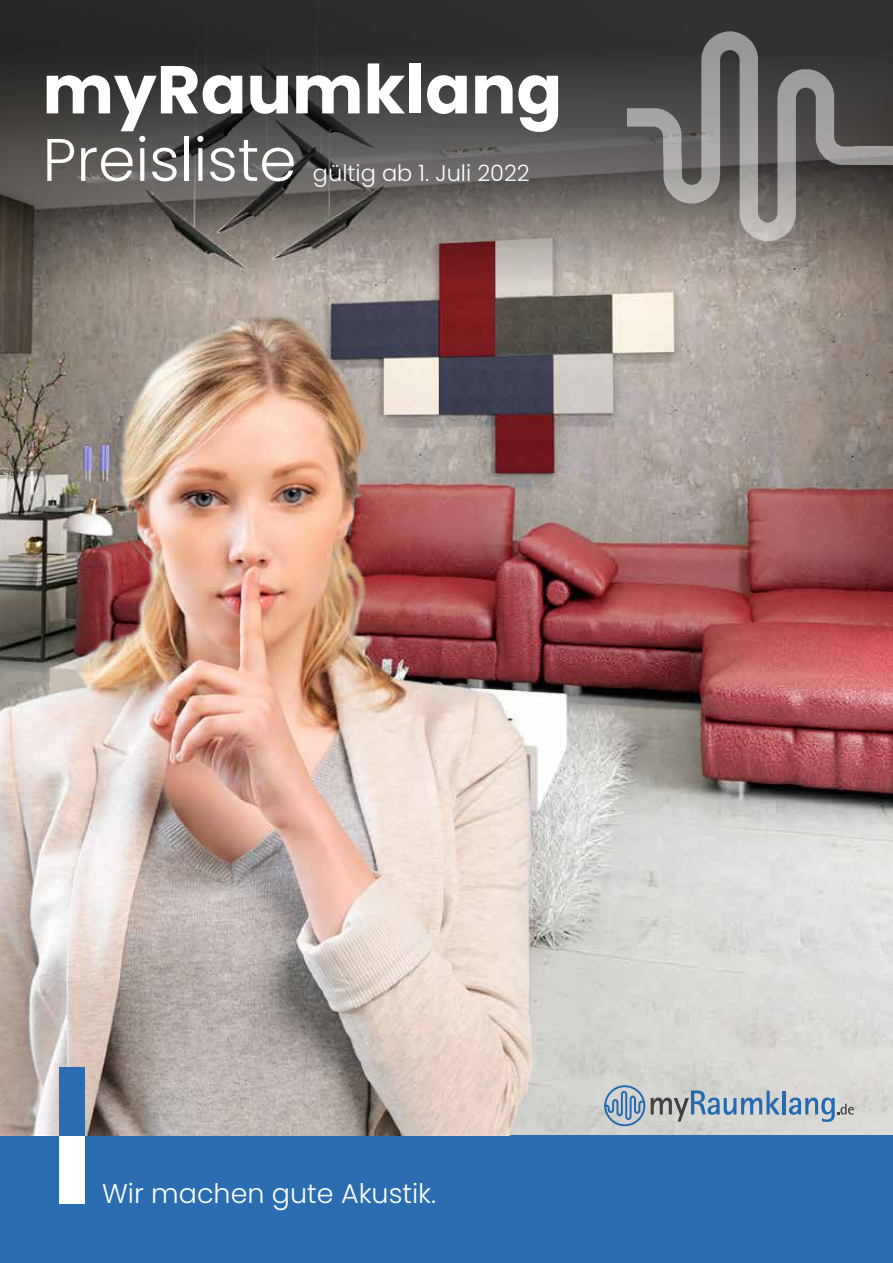
<style>
.page{position:relative;width:893px;height:1263px;background:#fff}
.page>*{position:absolute;margin:0;border:0;box-sizing:border-box;transform-origin:0 0}
.t1{font:700 67.5px "Poppins";color:#fff}
.t2{font:300 60px "Poppins";color:#fff}
.t3{font:300 27px "Poppins";color:#fff}
.t4{font:300 22.5px "Poppins";color:#fff}
</style>
<div class="page">
<img style="left:0;top:285px;width:893px;height:850px">
<svg style="left:0;top:0;width:893px;height:285px;background:#595452"></svg>
<div style="left:0;top:1135px;width:893px;height:128px;background:#2c6db1"></div>
<div style="left:60px;top:1135px;width:25px;height:68px;background:#fff"></div>
<img style="left:0;top:293px;width:560px;height:842px">
<div style="left:60px;top:1067px;width:25px;height:68px;background:#2c6db1"></div>
<img style="left:627px;top:31px;width:243px;height:210px">
<div style="left:855px;top:146px;width:38px;height:19px;background:linear-gradient(to right,#a09d9b,#9a9795)"></div>
<svg style="left:604px;top:1085px;width:176px;height:42px;background:#adbac3"></svg>
<hr style="left:782px;top:1090px;width:3px;height:24px;background:#246ab1">
<svg style="left:789px;top:1097px;width:65px;height:25px;background:#a3b5c5"></svg>
<h1 class="t1" style="left:43px;top:51px;width:521px">myRaumklang</h1>
<h2 class="t2" style="left:43px;top:125px;width:255px">Preisliste</h2>
<p class="t4" style="left:313px;top:160px;width:218px">gültig ab 1. Juli 2022</p>
<p class="t3" style="left:102px;top:1178px;width:336px">Wir machen gute Akustik.</p>
</div>
